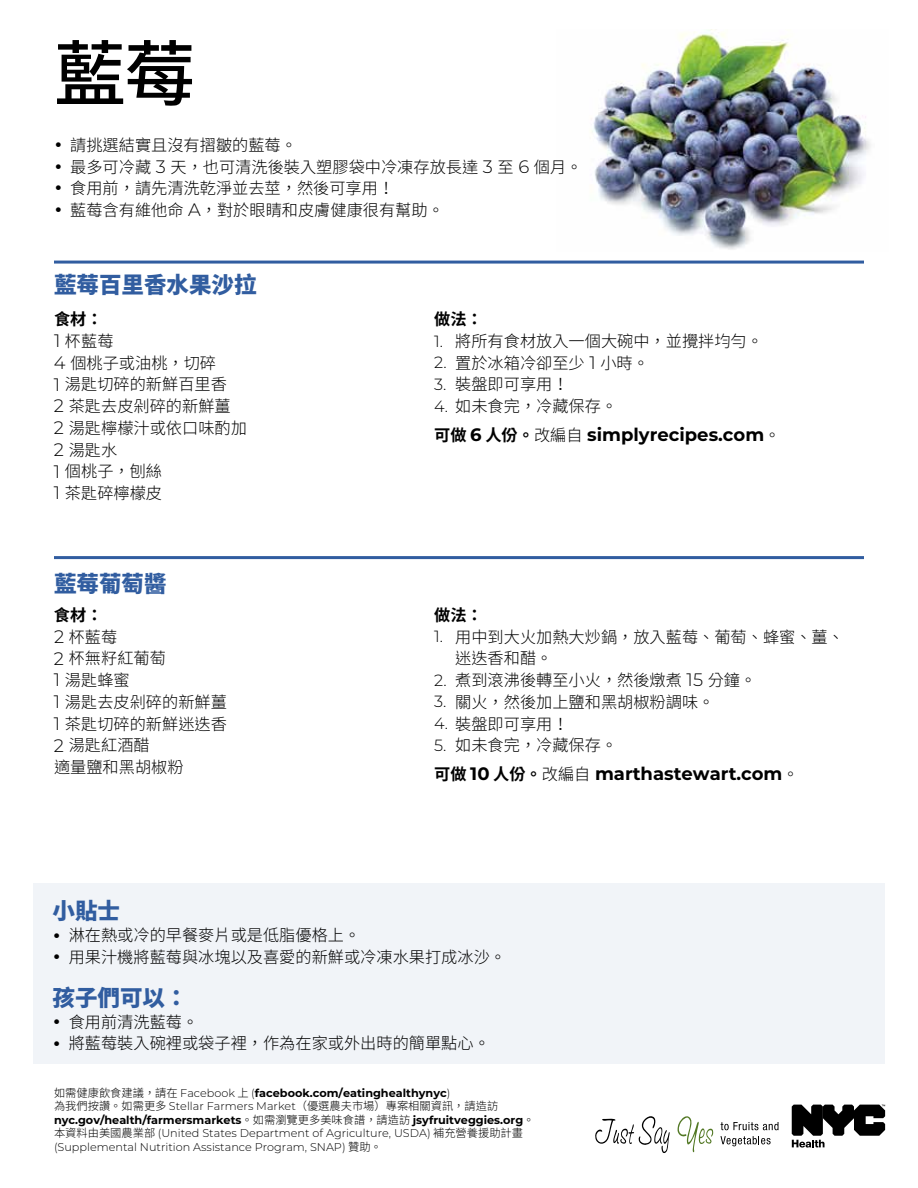
<style>
.page{position:relative;width:918px;height:1188px;background:#fff}
.page>*{position:absolute;margin:0;border:0;box-sizing:border-box;transform-origin:0 0}
.t1{font:500 72px "Noto Sans CJ Ktc";color:#000}
.t2{font:900 22.5px "Noto Sans CJ Ktc";color:#315da0}
.t3{font:700 18px "Montserrat";color:#000}
.t4{font:300 16.2px/21.8px "Noto Sans CJ Ktc";color:#000}
.t5{font:700 16.2px "Noto Sans CJ Ktc";color:#000}
.t6{font:300 11.25px/13.5px "Montserrat";color:#000}
.t7{font:700 11.25px "Montserrat";color:#000}
.t8{font:300 11.25px "Noto Sans CJ Ktc";color:#000}
.s1{font-family:"Gotham";font-weight:400;font-size:18px}
.s2{font-family:"Montserrat";font-size:18px}
.s3{font-weight:700}
.s4{font-family:"Montserrat"}
.s5{font-family:"Noto Sans CJ Ktc";font-size:16.2px}
.s6{font-family:"Noto Sans CJ Ktc";font-weight:300;font-size:16.2px}
.s7{font-family:"Noto Sans CJ Ktc";font-weight:300}
.s8{font-weight:300}
.s9{font-family:"Noto Sans CJ Ktc"}
</style>
<div class="page">
<svg style="left:792px;top:1105px;width:93px;height:43px"></svg>
<svg style="left:721px;top:1122px;width:58px;height:8px"></svg>
<svg style="left:720px;top:1136px;width:51px;height:10px"></svg>
<svg style="left:595px;top:1116px;width:75px;height:37px"></svg>
<svg style="left:677px;top:1116px;width:36px;height:36px"></svg>
<img style="left:591px;top:29px;width:280px;height:221px">
<div style="left:33px;top:883px;width:852px;height:181px;background:#f1f4f8"></div>
<hr style="left:54px;top:556px;width:810px;height:3px;background:#315da0">
<hr style="left:54px;top:261px;width:810px;height:3px;background:#315da0">
<h1 class="t1" style="left:54px;top:34px;width:143px">藍莓</h1>
<p class="t4" style="left:54px;top:134px;width:245px"><span class="s1">•</span> 請挑選結實且沒有摺皺的藍莓。</p>
<p class="t4" style="left:54px;top:156px;width:530px"><span class="s1">•</span> 最多可冷藏 <span class="s2">3</span> 天，也可清洗後裝入塑膠袋中冷凍存放長達 <span class="s2">3</span> 至 <span class="s2">6</span> 個月。</p>
<p class="t4" style="left:54px;top:178px;width:342px"><span class="s1">•</span> 食用前，請先清洗乾淨並去莖，然後可享用！</p>
<p class="t4" style="left:54px;top:200px;width:391px"><span class="s1">•</span> 藍莓含有維他命 <span class="s2">A</span>，對於眼睛和皮膚健康很有幫助。</p>
<h2 class="t2" style="left:54px;top:272px;width:204px">藍莓百里香水果沙拉</h2>
<p class="t4" style="left:54px;top:309px;width:194px"><span class="s3">食材：<br></span><span class="s2">1</span> 杯藍莓<br><span class="s2">4</span> 個桃子或油桃，切碎<br><span class="s2">1</span> 湯匙切碎的新鮮百里香<br><span class="s2">2</span> 茶匙去皮剁碎的新鮮薑<br><span class="s2">2</span> 湯匙檸檬汁或依口味酌加<br><span class="s2">2</span> 湯匙水<br><span class="s2">1</span> 個桃子，刨絲<br><span class="s2">1</span> 茶匙碎檸檬皮</p>
<h2 class="t2" style="left:54px;top:571px;width:114px">藍莓葡萄醬</h2>
<p class="t4" style="left:54px;top:604px;width:174px"><span class="s3">食材：<br></span><span class="s2">2</span> 杯藍莓<br><span class="s2">2</span> 杯無籽紅葡萄<br><span class="s2">1</span> 湯匙蜂蜜<br><span class="s2">1</span> 湯匙去皮剁碎的新鮮薑<br><span class="s2">1</span> 茶匙切碎的新鮮迷迭香<br><span class="s2">2</span> 湯匙紅酒醋<br>適量鹽和黑胡椒粉</p>
<p class="t5" style="left:434px;top:310px;width:50px">做法：</p>
<p class="t4" style="left:434px;top:331px;width:330px"><span class="s4">1.</span> 將所有食材放入一個大碗中，並攪拌均勻。</p>
<p class="t4" style="left:434px;top:352px;width:216px"><span class="s4">2.</span> 置於冰箱冷卻至少 <span class="s2">1</span> 小時。</p>
<p class="t4" style="left:434px;top:374px;width:136px"><span class="s4">3.</span> 裝盤即可享用！</p>
<p class="t4" style="left:434px;top:396px;width:184px"><span class="s4">4.</span> 如未食完，冷藏保存。</p>
<p class="t3" style="left:434px;top:422px;width:348px"><span class="s5">可做</span> 6 <span class="s5">人份。</span><span class="s6">改編自</span> simplyrecipes.com<span class="s6">。</span></p>
<p class="t5" style="left:434px;top:606px;width:50px">做法：</p>
<p class="t4" style="left:455px;top:626px;width:390px;text-indent:-21px"><span class="s4">1.</span> 用中到大火加熱大炒鍋，放入藍莓、葡萄、蜂蜜、薑、迷迭香和醋。</p>
<p class="t4" style="left:434px;top:670px;width:324px"><span class="s4">2.</span> 煮到滾沸後轉至小火，然後燉煮 <span class="s2">15</span> 分鐘。</p>
<p class="t4" style="left:434px;top:692px;width:282px"><span class="s4">3.</span> 關火，然後加上鹽和黑胡椒粉調味。</p>
<p class="t4" style="left:434px;top:713px;width:136px"><span class="s4">4.</span> 裝盤即可享用！</p>
<p class="t4" style="left:434px;top:735px;width:184px"><span class="s4">5.</span> 如未食完，冷藏保存。</p>
<p class="t3" style="left:434px;top:761px;width:366px"><span class="s5">可做</span> 10 <span class="s5">人份。</span><span class="s6">改編自</span> marthastewart.com<span class="s6">。</span></p>
<h2 class="t2" style="left:52px;top:898px;width:69px">小貼士</h2>
<p class="t4" style="left:52px;top:925px;width:309px"><span class="s1">•</span> 淋在熱或冷的早餐麥片或是低脂優格上。</p>
<p class="t4" style="left:52px;top:947px;width:455px"><span class="s1">•</span> 用果汁機將藍莓與冰塊以及喜愛的新鮮或冷凍水果打成冰沙。</p>
<h2 class="t2" style="left:52px;top:985px;width:136px">孩子們可以：</h2>
<p class="t4" style="left:52px;top:1011px;width:147px"><span class="s1">•</span> 食用前清洗藍莓。</p>
<p class="t4" style="left:52px;top:1033px;width:439px"><span class="s1">•</span> 將藍莓裝入碗裡或袋子裡，作為在家或外出時的簡單點心。</p>
<p class="t7" style="left:54px;top:1084px;width:398px"><span class="s7">如需健康飲食建議，請在</span> <span class="s8">Facebook</span> <span class="s7">上</span> <span class="s8">(</span>facebook.com/eatinghealthynyc<span class="s8">)</span></p>
<p class="t8" style="left:54px;top:1100px;width:446px">為我們按讚。如需更多 <span class="s4">Stellar Farmers Market</span>（優選農夫市場）專案相關資訊，請造訪</p>
<p class="t6" style="left:54px;top:1112px;width:482px"><span class="s3">nyc.gov/health/farmersmarkets</span><span class="s9">。如需瀏覽更多美味食譜，請造訪</span> <span class="s3">jsyfruitveggies.org</span><span class="s9">。本資料由美國農業部</span> (United States Department of Agriculture, USDA) <span class="s9">補充營養援助計畫</span>(Supplemental Nutrition Assistance Program, SNAP) <span class="s9">贊助。</span></p>
</div>
